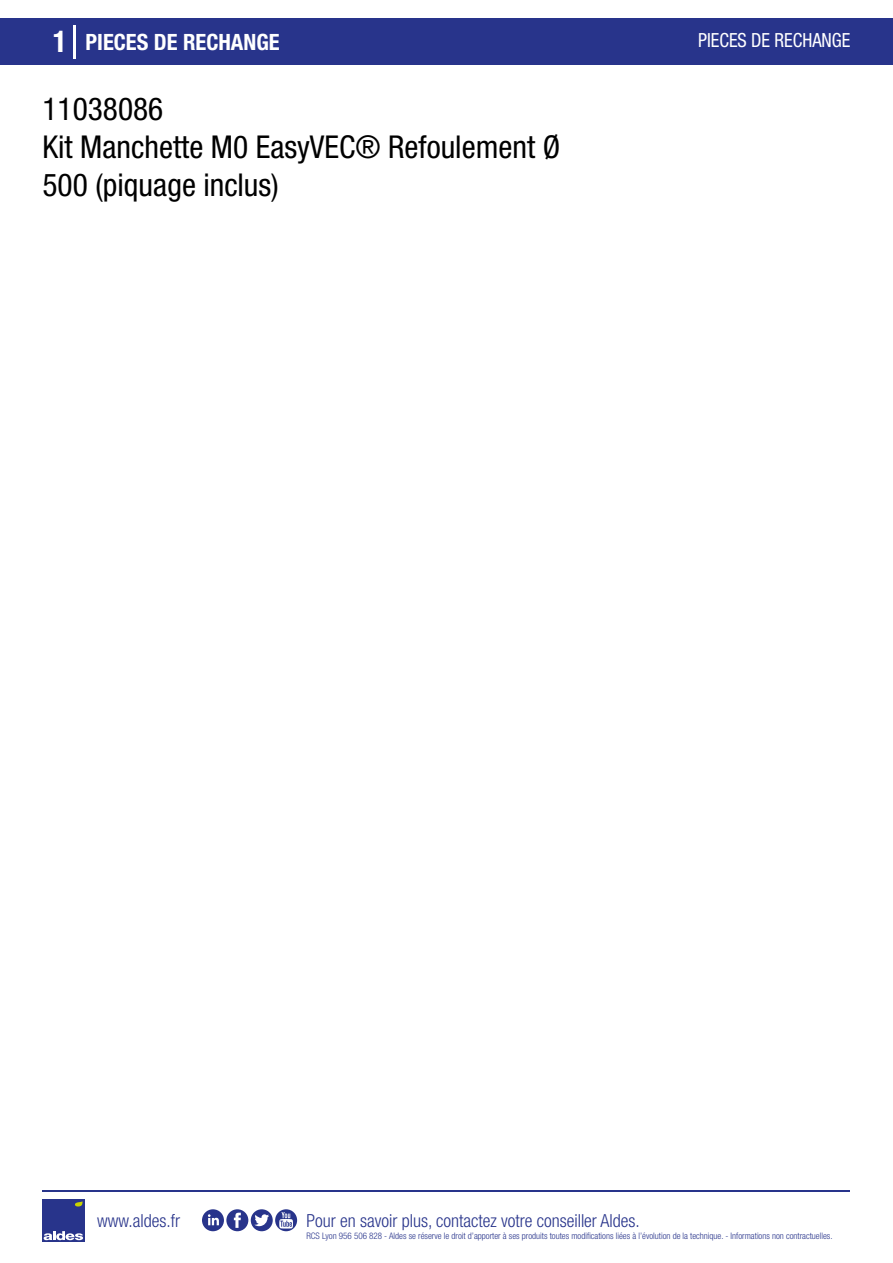
<style>
.page{position:relative;width:893px;height:1263px;background:#fff}
.page>*{position:absolute;margin:0;border:0;box-sizing:border-box;transform-origin:0 0}
.t1{font:condensed 31.5px/37.8px "Helvetica Neue LT Std";color:#000}
.t2{font:700 condensed 22.5px "Helvetica Neue LT Std";color:#fff}
.t3{font:condensed 19.5px "Helvetica Neue LT Std";color:#fff;scale:.95 1}
.t4{font:300 condensed 18px "Helvetica Neue";color:#28348b}
.t5{font:300 condensed 9px "Helvetica Neue";color:#28348b}
.s1{font-size:30px}
</style>
<div class="page">
<div style="left:1px;top:18px;width:892px;height:46px;background:#28348b"></div>
<hr style="left:74px;top:25px;width:2px;height:33px;background:#fff">
<div style="left:42px;top:1199px;width:42px;height:43px;background:#28348b"></div>
<svg style="left:44px;top:1231px;width:39px;height:9px"></svg>
<svg style="left:75px;top:1201px;width:8px;height:5px"></svg>
<hr style="left:42px;top:1190px;width:808px;height:1px;background:#28348b">
<svg style="left:202px;top:1209px;width:95px;height:22px"></svg>
<h2 class="t2" style="left:53px;top:28px;width:228px"><span class="s1">1</span> PIECES DE RECHANGE</h2>
<h3 class="t3" style="left:698px;top:29px;width:162px">PIECES DE RECHANGE</h3>
<h1 class="t1" style="left:42px;top:90px;width:519px">11038086<br>Kit Manchette M0 EasyVEC® Refoulement Ø<br>500 (piquage inclus)</h1>
<h3 class="t4" style="left:97px;top:1211px;width:84px">www.aldes.fr</h3>
<h3 class="t4" style="left:306px;top:1211px;width:335px">Pour en savoir plus, contactez votre conseiller Aldes.</h3>
<p class="t5" style="left:306px;top:1230px;width:528px">RCS Lyon 956 506 828 - Aldes se réserve le droit d’apporter à ses produits toutes modifications liées à l’évolution de la technique. - Informations non contractuelles.</p>
</div>
